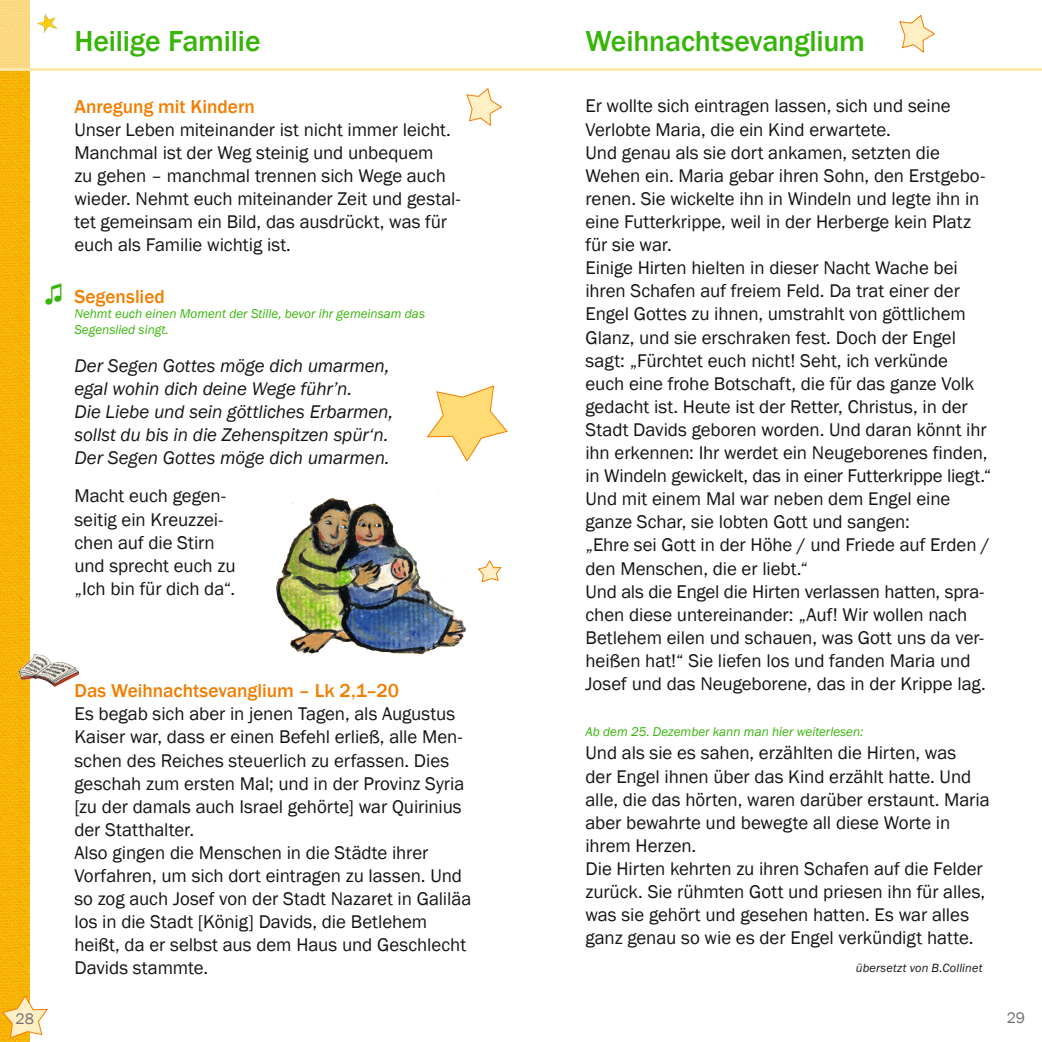
<style>
.page{position:relative;width:1042px;height:1042px;background:#fff}
.page>*{position:absolute;margin:0;border:0;box-sizing:border-box;transform-origin:0 0}
.t1{font:500 29.75px "Franklin Gothic";letter-spacing:-.01em;color:#36b508}
.t2{font:500 19.25px "Franklin Gothic";color:#f17e00}
.t3{font:18.9px/23.1px "Franklin Gothic";letter-spacing:-.005em;color:#131413}
.t4{font:italic 18.9px "Franklin Gothic";letter-spacing:-.005em;color:#131413}
.t5{font:15.75px "Franklin Gothic";color:#727271}
.t6{font:italic 13.12px/15.8px "Franklin Gothic";color:#36b508}
.t7{font:italic 12.25px "Franklin Gothic";letter-spacing:.015em;color:#131413}
.s1{font-weight:400;font-size:26.25px;color:#36b508}
</style>
<div class="page">
<hr style="left:511px;top:68px;width:531px;height:3px;background:#ffe6ac">
<img style="left:0;top:0;width:30px;height:1042px">
<hr style="left:0;top:68px;width:531px;height:3px;background:#ffe6ac">
<svg style="left:2px;top:995px;width:46px;height:44px"></svg>
<svg style="left:426px;top:385px;width:82px;height:77px"></svg>
<svg style="left:466px;top:89px;width:36px;height:37px"></svg>
<svg style="left:478px;top:560px;width:23px;height:22px"></svg>
<img style="left:38px;top:14px;width:20px;height:19px">
<svg style="left:899px;top:16px;width:36px;height:37px"></svg>
<img style="left:276px;top:498px;width:191px;height:157px">
<img style="left:19px;top:654px;width:60px;height:32px">
<p class="t1" style="left:74px;top:22px;width:188px">Heilige Familie</p>
<p class="t1" style="left:585px;top:22px;width:281px">Weihnachtsevanglium</p>
<p class="t2" style="left:74px;top:94px;width:182px">Anregung mit Kindern</p>
<p class="t3" style="left:74px;top:118px;width:388px">Unser Leben miteinander ist nicht immer leicht.<br>Manchmal ist der Weg steinig und unbequem<br>zu gehen – manchmal trennen sich Wege auch wieder. Nehmt euch miteinander Zeit und gestal&shy;tet gemeinsam ein Bild, das ausdrückt, was für euch als Familie wichtig ist.</p>
<p class="t2" style="left:45px;top:284px;width:122px"><span class="s1">♫</span> Segenslied</p>
<p class="t6" style="left:74px;top:306px;width:352px">Nehmt euch einen Moment der Stille, bevor ihr gemeinsam das<br>Segenslied singt.</p>
<p class="t4" style="left:74px;top:354px;width:317px">Der Segen Gottes möge dich umarmen,</p>
<p class="t4" style="left:74px;top:377px;width:279px">egal wohin dich deine Wege führ’n.</p>
<p class="t4" style="left:74px;top:400px;width:320px">Die Liebe und sein göttliches Erbarmen,</p>
<p class="t4" style="left:74px;top:423px;width:316px">sollst du bis in die Zehenspitzen spür‘n.</p>
<p class="t4" style="left:74px;top:446px;width:317px">Der Segen Gottes möge dich umarmen.</p>
<p class="t3" style="left:74px;top:485px;width:163px">Macht euch gegen&shy;seitig ein Kreuzzei&shy;chen auf die Stirn und sprecht euch zu „Ich bin für dich da“.</p>
<p class="t2" style="left:74px;top:679px;width:326px">Das Weihnachtsevanglium – Lk 2,1–20</p>
<p class="t3" style="left:74px;top:703px;width:391px">Es begab sich aber in jenen Tagen, als Augustus Kaiser war, dass er einen Befehl erließ, alle Men&shy;schen des Reiches steuerlich zu erfassen. Dies geschah zum ersten Mal; und in der Provinz Syria [zu der damals auch Israel gehörte] war Quirinius der Statthalter.</p>
<p class="t3" style="left:74px;top:841px;width:398px">Also gingen die Menschen in die Städte ihrer Vorfahren, um sich dort eintragen zu lassen. Und so zog auch Josef von der Stadt Nazaret in Galiläa los in die Stadt [König] Davids, die Betlehem heißt, da er selbst aus dem Haus und Geschlecht Davids stammte.</p>
<p class="t3" style="left:585px;top:95px;width:367px">Er wollte sich eintragen lassen, sich und seine<br>Verlobte Maria, die ein Kind erwartete.</p>
<p class="t3" style="left:585px;top:141px;width:401px">Und genau als sie dort ankamen, setzten die Wehen ein. Maria gebar ihren Sohn, den Erstgebo&shy;renen. Sie wickelte ihn in Windeln und legte ihn in eine Futterkrippe, weil in der Herberge kein Platz für sie war.</p>
<p class="t3" style="left:585px;top:257px;width:407px">Einige Hirten hielten in dieser Nacht Wache bei ihren Schafen auf freiem Feld. Da trat einer der Engel Gottes zu ihnen, umstrahlt von göttlichem Glanz, und sie erschraken fest. Doch der Engel sagt: „Fürchtet euch nicht! Seht, ich verkünde euch eine frohe Botschaft, die für das ganze Volk gedacht ist. Heute ist der Retter, Christus, in der Stadt Davids geboren worden. Und daran könnt ihr ihn erkennen: Ihr werdet ein Neugeborenes finden, in Windeln gewickelt, das in einer Futterkrippe liegt.“</p>
<p class="t3" style="left:585px;top:488px;width:366px">Und mit einem Mal war neben dem Engel eine ganze Schar, sie lobten Gott und sangen:</p>
<p class="t3" style="left:585px;top:534px;width:406px">„Ehre sei Gott in der Höhe / und Friede auf Erden / den Menschen, die er liebt.“</p>
<p class="t3" style="left:585px;top:580px;width:402px">Und als die Engel die Hirten verlassen hatten, spra&shy;chen diese untereinander: „Auf! Wir wollen nach Betlehem eilen und schauen, was Gott uns da ver&shy;heißen hat!“ Sie liefen los und fanden Maria und Josef und das Neugeborene, das in der Krippe lag.</p>
<p class="t6" style="left:585px;top:724px;width:280px">Ab dem 25. Dezember kann man hier weiterlesen:</p>
<p class="t3" style="left:585px;top:742px;width:406px">Und als sie es sahen, erzählten die Hirten, was<br>der Engel ihnen über das Kind erzählt hatte. Und alle, die das hörten, waren darüber erstaunt. Maria aber bewahrte und bewegte all diese Worte in ihrem Herzen.</p>
<p class="t3" style="left:585px;top:857px;width:401px">Die Hirten kehrten zu ihren Schafen auf die Felder zurück. Sie rühmten Gott und priesen ihn für alles, was sie gehört und gesehen hatten. Es war alles ganz genau so wie es der Engel verkündigt hatte.</p>
<p class="t7" style="left:856px;top:960px;width:128px">übersetzt von B.Collinet</p>
<p class="t5" style="left:16px;top:1009px;width:20px">28</p>
<p class="t5" style="left:1006px;top:1008px;width:20px">29</p>
</div>
